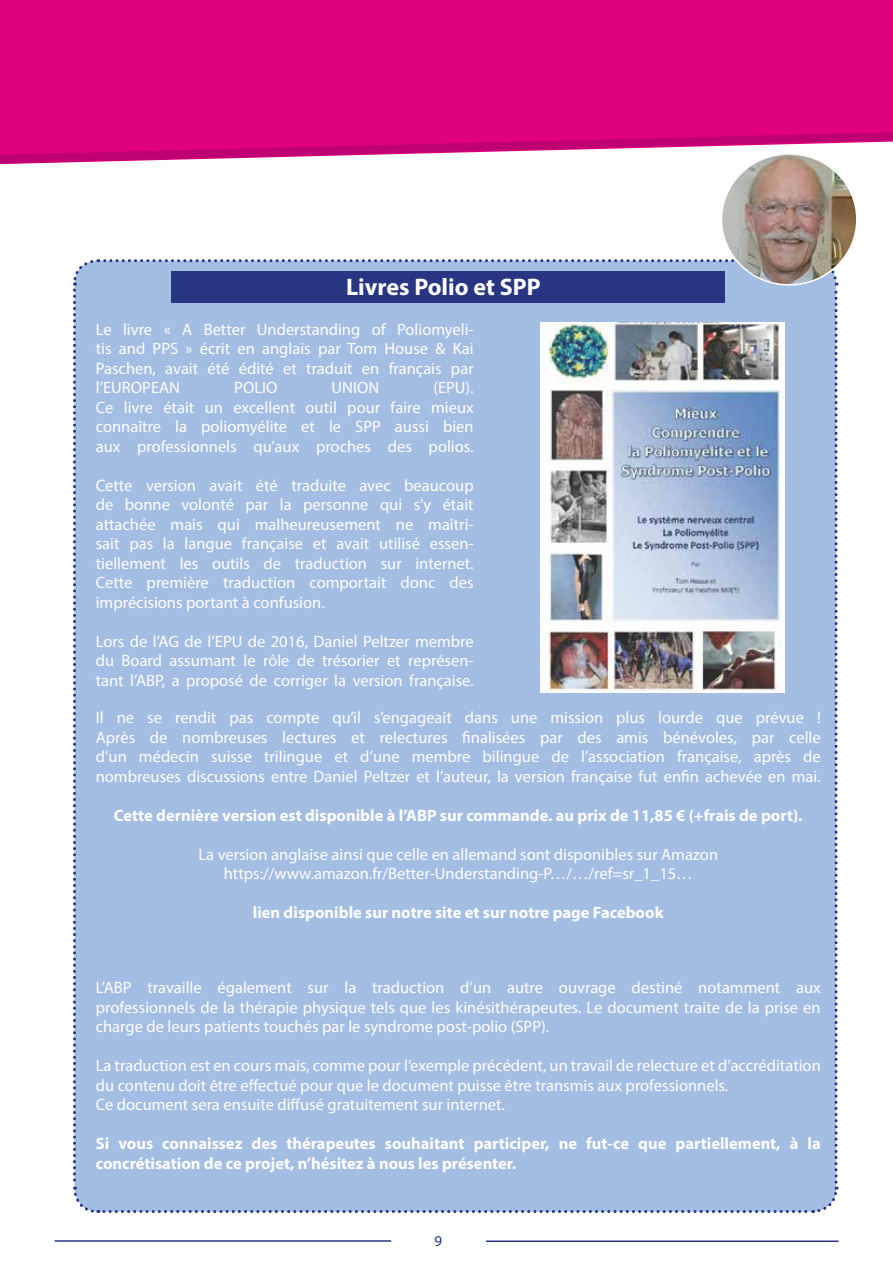
<style>
.page{position:relative;width:893px;height:1263px;background:#fff}
.page>*{position:absolute;margin:0;border:0;box-sizing:border-box;transform-origin:0 0}
.t1{font:700 24px "Myriad Pro";color:#fff}
.t2{font:16.5px/19.5px "Myriad Pro";color:#fff;text-align:justify}
.t3{font:700 16.5px/19.5px "Myriad Pro";color:#fff}
.t4{font:15px "Myriad Pro";color:#283583}
</style>
<div class="page">
<svg style="left:0;top:155px;width:360px;height:9px"></svg>
<svg style="left:0;top:0;width:893px;height:155px;background:#e00680"></svg>
<div style="left:73px;top:259px;width:766px;height:954px;background:#a4bde3"></div>
<img style="left:540px;top:322px;width:245px;height:370px">
<img style="left:721px;top:154px;width:136px;height:131px">
<div style="left:171px;top:272px;width:553px;height:31px;background:#283583"></div>
<hr style="left:487px;top:1240px;width:351px;height:2px;background:#283583">
<hr style="left:55px;top:1240px;width:336px;height:2px;background:#283583">
<h1 class="t1" style="left:346px;top:271px;width:196px">Livres Polio et SPP</h1>
<p class="t2" style="left:96px;top:319px;width:379px">Le livre « A Better Understanding of Poliomyeli&shy;tis and PPS » écrit en anglais par Tom House &amp; Kai Paschen, avait été édité et traduit en français par l’EUROPEAN</p>
<p class="t2" style="left:96px;top:377px;width:379px;text-indent:338px">(EPU).<br>Ce livre était un excellent outil pour faire mieux connaître la poliomyélite et le SPP aussi bien aux professionnels qu’aux proches des polios.</p>
<p class="t2" style="left:96px;top:475px;width:379px">Cette version avait été traduite avec beaucoup de bonne volonté par la personne qui s’y était attachée mais qui malheureusement ne maîtri&shy;sait pas la langue française et avait utilisé essen&shy;tiellement les outils de traduction sur internet.<br>Cette première traduction comportait donc des imprécisions portant à confusion.</p>
<p class="t2" style="left:96px;top:631px;width:379px">Lors de l’AG de l’EPU de 2016, Daniel Peltzer membre du Board assumant le rôle de trésorier et représen&shy;tant l’ABP, a proposé de corriger la version française.</p>
<p class="t2" style="left:234px;top:377px;width:45px">POLIO</p>
<p class="t2" style="left:332px;top:377px;width:49px">UNION</p>
<p class="t2" style="left:96px;top:708px;width:726px">Il ne se rendit pas compte qu’il s’engageait dans une mission plus lourde que prévue !<br>Après de nombreuses lectures et relectures finalisées par des amis bénévoles, par celle d’un médecin suisse trilingue et d’une membre bilingue de l’association française, après de nombreuses discussions entre Daniel Peltzer et l’auteur, la version française fut enfin achevée en mai.</p>
<p class="t3" style="left:114px;top:805px;width:690px">Cette dernière version est disponible à l’ABP sur commande. au prix de 11,85 € (+frais de port).</p>
<p class="t2" style="left:198px;top:844px;width:521px;text-align:center">La version anglaise ainsi que celle en allemand sont disponibles sur Amazon https://www.amazon.fr/Better-Understanding-P…/…/ref=sr_1_15…</p>
<p class="t3" style="left:253px;top:902px;width:412px">lien disponible sur notre site et sur notre page Facebook</p>
<p class="t2" style="left:96px;top:977px;width:726px">L’ABP travaille également sur la traduction d’un autre ouvrage destiné notamment aux professionnels de la thérapie physique tels que les kinésithérapeutes. Le document traite de la prise en charge de leurs patients touchés par le syndrome post-polio (SPP).</p>
<p class="t2" style="left:96px;top:1055px;width:727px;text-align:left">La traduction est en cours mais, comme pour l’exemple précédent, un travail de relecture et d’accréditation du contenu doit être effectué pour que le document puisse être transmis aux professionnels.<br>Ce document sera ensuite diffusé gratuitement sur internet.</p>
<p class="t3" style="left:96px;top:1133px;width:726px">Si vous connaissez des thérapeutes souhaitant participer, ne fut-ce que partiellement, à la concrétisation de ce projet, n’hésitez à nous les présenter.</p>
<p class="t4" style="left:434px;top:1231px;width:9px">9</p>
</div>
